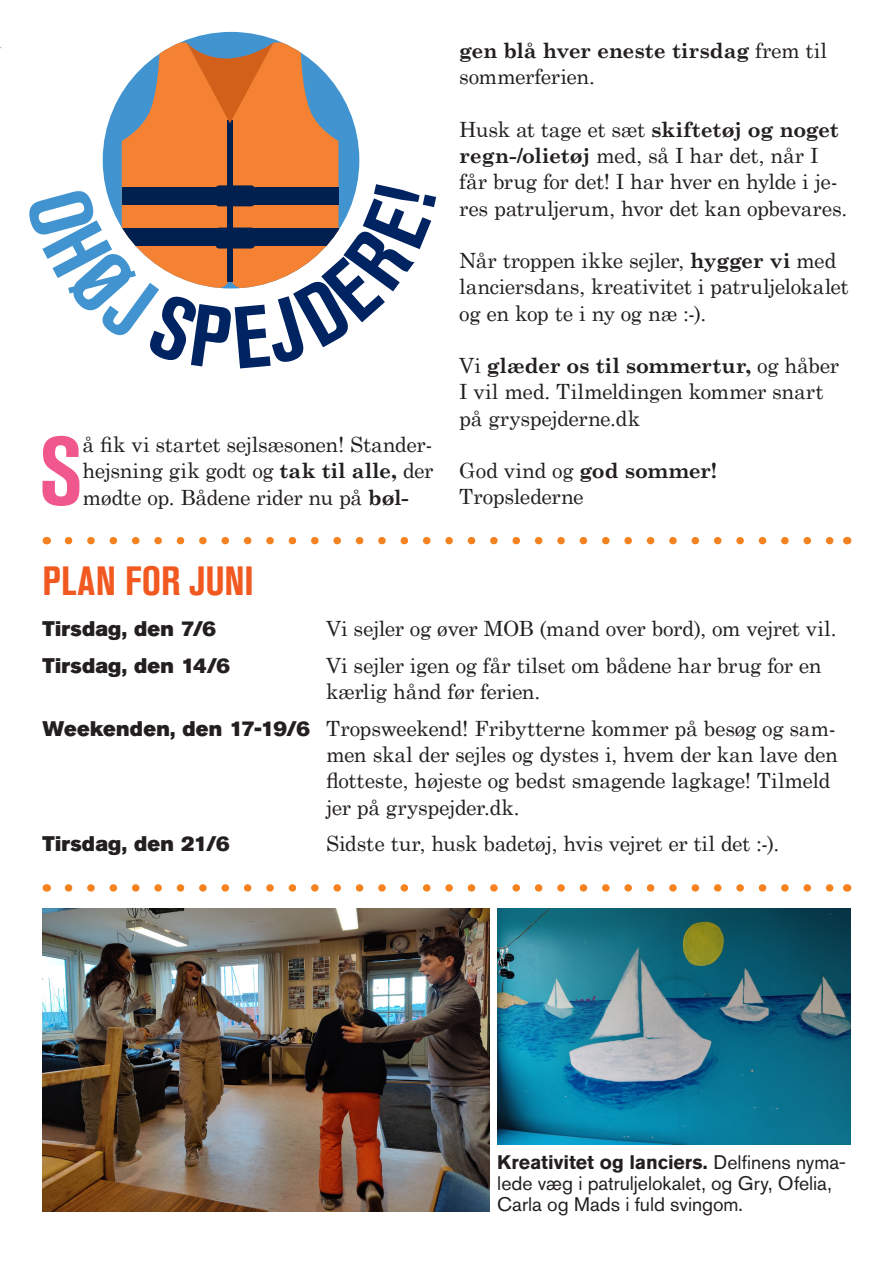
<style>
.page{position:relative;width:893px;height:1263px;background:#fff}
.page>*{position:absolute;margin:0;border:0;box-sizing:border-box;transform-origin:0 0}
.brød{font:700 condensed 95.4px "Akzidenz Grotesk BE";color:#f0588d}
.brød-2{font:700 condensed 40.5px "Akzidenz Grotesk BE";letter-spacing:-.005em;color:#f15921}
.brød-3{font:21px/26.2px "Century Schoolbook";letter-spacing:-.02em;color:#231f20}
.brød-4{font:700 21px/26.2px "Century Schoolbook";letter-spacing:-.01em;color:#231f20}
.brød-5{font:21px "Akzidenz Grotesk BE Super";letter-spacing:.01em;color:#231f20}
.billedtekst{font:19.5px/21px "Akzidenz Grotesk BE";color:#231f20}
.s1{font-weight:700}
.s2{font-weight:400}
.s3{font-family:"Akzidenz Grotesk BE Super"}
</style>
<div class="page">
<svg style="left:69px;top:537px;width:765px;height:7px"></svg>
<svg style="left:69px;top:884px;width:765px;height:8px"></svg>
<img style="left:497px;top:908px;width:353px;height:237px">
<img style="left:43px;top:908px;width:447px;height:304px">
<svg style="left:102px;top:43px;width:258px;height:246px"></svg>
<p class="brød" style="left:39px;top:417px;width:45px">S</p>
<p class="brød-3" style="left:83px;top:430px;width:352px;text-align:justify">å fik vi startet sejlsæsonen! Stander&shy;hejsning gik godt og <span class="s1">tak til alle,</span> der mødte op. Bådene rider nu på <span class="s1">bøl-</span></p>
<p class="brød-4" style="left:459px;top:36px;width:369px">gen blå hver eneste tirsdag <span class="s2">frem til sommerferien.</span></p>
<p class="brød-3" style="left:459px;top:114px;width:390px">Husk at tage et sæt <span class="s1">skiftetøj og noget regn-/olietøj</span> med, så I har det, når I får brug for det! I har hver en hylde i je&shy;res patruljerum, hvor det kan opbevares.</p>
<p class="brød-3" style="left:459px;top:246px;width:391px">Når troppen ikke sejler, <span class="s1">hygger vi</span> med lanciersdans, kreativitet i patruljelokalet og en kop te i ny og næ :-).</p>
<p class="brød-3" style="left:459px;top:351px;width:381px">Vi <span class="s1">glæder os til sommertur,</span> og håber<br>I vil med. Tilmeldingen kommer snart på gryspejderne.dk</p>
<p class="brød-4" style="left:459px;top:456px;width:259px"><span class="s2">God vind og</span> god sommer!</p>
<p class="brød-3" style="left:459px;top:482px;width:126px">Tropslederne</p>
<p class="brød-2" style="left:43px;top:557px;width:213px">PLAN FOR JUNI</p>
<p class="brød-5" style="left:43px;top:616px;width:175px">Tirsdag, den 7/6</p>
<p class="brød-3" style="left:326px;top:613px;width:512px">Vi sejler og øver MOB (mand over bord), om vejret vil.</p>
<p class="brød-5" style="left:43px;top:653px;width:189px">Tirsdag, den 14/6</p>
<p class="brød-3" style="left:326px;top:650px;width:497px">Vi sejler igen og får tilset om bådene har brug for en kærlig hånd før ferien.</p>
<p class="brød-3" style="left:326px;top:713px;width:513px;text-indent:-283px"><span class="s3">Weekenden, den 17-19/6</span> Tropsweekend! Fribytterne kommer på besøg og sam&shy;men skal der sejles og dystes i, hvem der kan lave den flotteste, højeste og bedst smagende lagkage! Tilmeld jer på gryspejder.dk.</p>
<p class="brød-5" style="left:43px;top:832px;width:189px">Tirsdag, den 21/6</p>
<p class="brød-3" style="left:326px;top:829px;width:455px">Sidste tur, husk badetøj, hvis vejret er til det :-).</p>
<p class="billedtekst" style="left:497px;top:1152px;width:350px"><span class="s1">Kreativitet og lanciers.</span> Delfinens nyma&shy;lede væg i patruljelokalet, og Gry, Ofelia,<br>Carla og Mads i fuld svingom.</p>
</div>
